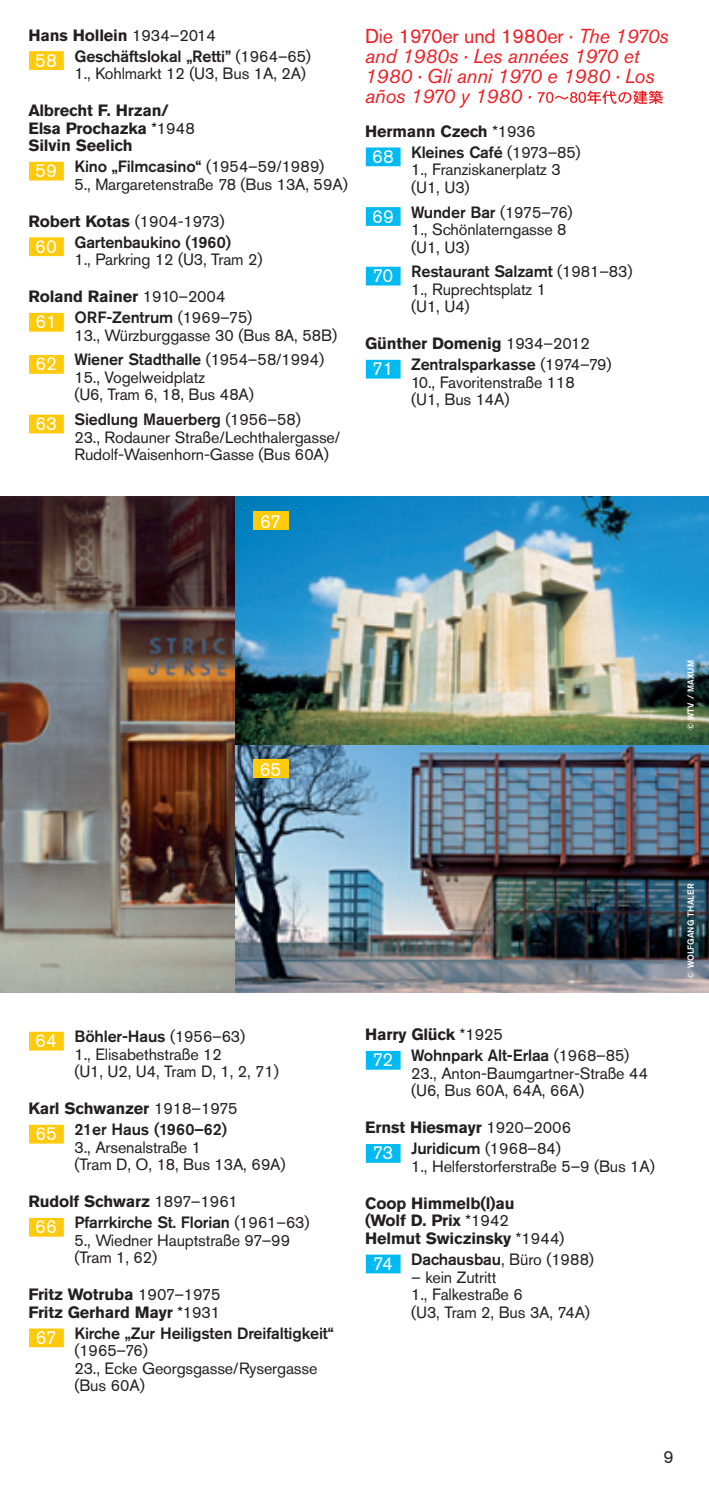
<style>
.page{position:relative;width:709px;height:1489px;background:#fff}
.page>*{position:absolute;margin:0;border:0;box-sizing:border-box;transform-origin:0 0}
.t1{font:italic 20px/20px "Akzidenz Grotesk Pro";letter-spacing:-.01em;color:#ee1d23}
.t2{font:18.75px "Akzidenz Grotesk Pro";color:#fff}
.t3{font:17.5px "Akzidenz Grotesk Pro";color:#231f20}
.t4{font:16.25px/17.5px "Akzidenz Grotesk Pro";letter-spacing:-.01em;color:#231f20}
.t5{font:500 16.25px/21px "Akzidenz Grotesk Pro";letter-spacing:-.01em;color:#231f20}
.t6{font:700 16.25px/17.5px "Akzidenz Grotesk Pro";letter-spacing:-.01em;color:#231f20}
.t7{font:500 8.75px "Akzidenz Grotesk Pro";letter-spacing:.01em;color:#fff}
.t8{font:500 8.75px "Akzidenz Grotesk Pro";letter-spacing:.03em;color:#fff}
.s1{font-weight:700}
.s2{font-weight:400}
.s3{font-weight:400;font-size:18.75px;color:#fff}
.s4{font-size:18.75px;color:#fff}
.s5{font-weight:500}
.s6{font-style:normal}
</style>
<div class="page">
<img style="left:235px;top:744px;width:474px;height:248px">
<div style="left:253px;top:759px;width:35px;height:19px;background:#feca0a"></div>
<img style="left:235px;top:496px;width:474px;height:248px">
<div style="left:29px;top:51px;width:35px;height:19px;background:#feca0a"></div>
<div style="left:29px;top:162px;width:35px;height:18px;background:#feca0a"></div>
<div style="left:29px;top:237px;width:35px;height:19px;background:#feca0a"></div>
<div style="left:29px;top:313px;width:35px;height:18px;background:#feca0a"></div>
<div style="left:29px;top:355px;width:35px;height:19px;background:#feca0a"></div>
<div style="left:29px;top:414px;width:35px;height:19px;background:#feca0a"></div>
<div style="left:366px;top:147px;width:34px;height:19px;background:#00baf1"></div>
<div style="left:366px;top:207px;width:34px;height:19px;background:#00baf1"></div>
<div style="left:366px;top:267px;width:34px;height:18px;background:#00baf1"></div>
<div style="left:366px;top:360px;width:34px;height:18px;background:#00baf1"></div>
<img style="left:537px;top:90px;width:126px;height:14px">
<div style="left:366px;top:1050px;width:34px;height:19px;background:#00baf1"></div>
<div style="left:366px;top:1143px;width:34px;height:19px;background:#00baf1"></div>
<div style="left:366px;top:1254px;width:34px;height:19px;background:#00baf1"></div>
<div style="left:29px;top:1031px;width:35px;height:19px;background:#feca0a"></div>
<div style="left:29px;top:1124px;width:35px;height:19px;background:#feca0a"></div>
<div style="left:29px;top:1217px;width:35px;height:19px;background:#feca0a"></div>
<div style="left:29px;top:1328px;width:35px;height:19px;background:#feca0a"></div>
<img style="left:0;top:496px;width:235px;height:496px">
<div style="left:253px;top:511px;width:35px;height:19px;background:#feca0a"></div>
<p class="t5" style="left:35px;top:24px;width:277px;text-indent:-7px"><span class="s1">Hans Hollein</span> <span class="s2">1934–2014<br></span><span class="s3">58</span> Geschäftslokal „Retti” <span class="s2">(1964–65)</span></p>
<p class="t4" style="left:74px;top:65px;width:233px">1., Kohlmarkt 12 (U3, Bus 1A, 2A)</p>
<p class="t6" style="left:28px;top:101px;width:168px">Albrecht F. Hrzan/<br>Elsa Prochazka <span class="s2">*1948<br></span>Silvin Seelich</p>
<p class="t4" style="left:74px;top:158px;width:275px;text-indent:-39px"><span class="s4">59</span> <span class="s5">Kino „Filmcasino“</span> (1954–59/1989)<br>5., Margaretenstraße 78 (Bus 13A, 59A)</p>
<p class="t5" style="left:28px;top:210px;width:204px;text-align:center"><span class="s1">Robert Kotas</span> <span class="s2">(1904-1973)<br></span><span class="s3">60</span> Gartenbaukino (1960)</p>
<p class="t4" style="left:74px;top:251px;width:190px">1., Parkring 12 (U3, Tram 2)</p>
<p class="t4" style="left:35px;top:286px;width:218px;line-height:21px;text-indent:-7px"><span class="s1">Roland Rainer</span> 1910–2004<br><span class="s4">61</span> <span class="s5">ORF-Zentrum</span> (1969–75)</p>
<p class="t4" style="left:35px;top:323px;width:303px;line-height:24.5px;text-indent:39px">13., Würzburggasse 30 (Bus 8A, 58B)<br><span class="s4">62</span> <span class="s5">Wiener Stadthalle</span> (1954–58/1994)</p>
<p class="t4" style="left:74px;top:368px;width:181px">15., Vogelweidplatz<br>(U6, Tram 6, 18, Bus 48A)</p>
<p class="t4" style="left:74px;top:410px;width:267px;text-indent:-39px"><span class="s4">63</span> <span class="s5">Siedlung Mauerberg</span> (1956–58)<br>23., Rodauner Straße/Lechthalergasse/<br>Rudolf-Waisenhorn-Gasse (Bus 60A)</p>
<p class="t1" style="left:365px;top:26px;width:305px"><span class="s6">Die 1970er und 1980er ·</span> The 1970s and 1980s · Les années 1970 et<br>1980 · Gli anni 1970 e 1980 · Los años 1970 y 1980 ·</p>
<p class="t4" style="left:372px;top:121px;width:210px;line-height:21px;text-indent:-7px"><span class="s1">Hermann Czech</span> *1936<br><span class="s4">68</span> <span class="s5">Kleines Café</span> (1973–85)</p>
<p class="t4" style="left:411px;top:161px;width:151px">1., Franziskanerplatz 3 (U1, U3)</p>
<p class="t4" style="left:411px;top:203px;width:163px;text-indent:-39px"><span class="s4">69</span> <span class="s5">Wunder Bar</span> (1975–76)<br>1., Schönlaterngasse 8 (U1, U3)</p>
<p class="t4" style="left:411px;top:263px;width:223px;text-indent:-39px"><span class="s4">70</span> <span class="s5">Restaurant Salzamt</span> (1981–83)<br>1., Ruprechtsplatz 1<br>(U1, U4)</p>
<p class="t4" style="left:372px;top:333px;width:241px;line-height:21px;text-indent:-7px"><span class="s1">Günther Domenig</span> 1934–2012<br><span class="s4">71</span> <span class="s5">Zentralsparkasse</span> (1974–79)</p>
<p class="t4" style="left:411px;top:373px;width:165px">10., Favoritenstraße 118 (U1, Bus 14A)</p>
<p class="t2" style="left:260px;top:509px;width:22px">67</p>
<p class="t2" style="left:260px;top:757px;width:23px">65</p>
<p class="t8" style="left:685px;top:730px;width:72px;rotate:-90deg">© WTV / MAXUM</p>
<p class="t4" style="left:74px;top:1027px;width:206px;text-indent:-39px"><span class="s4">64</span> <span class="s5">Böhler-Haus</span> (1956–63)<br>1., Elisabethstraße 12<br>(U1, U2, U4, Tram D, 1, 2, 71)</p>
<p class="t5" style="left:28px;top:1097px;width:211px;text-align:center"><span class="s1">Karl Schwanzer</span> <span class="s2">1918–1975<br></span><span class="s3">65</span> 21er Haus (1960–62)</p>
<p class="t4" style="left:74px;top:1138px;width:213px">3., Arsenalstraße 1<br>(Tram D, O, 18, Bus 13A, 69A)</p>
<p class="t5" style="left:35px;top:1190px;width:276px;text-indent:-7px"><span class="s1">Rudolf Schwarz</span> <span class="s2">1897–1961<br></span><span class="s3">66</span> Pfarrkirche St. Florian <span class="s2">(1961–63)</span></p>
<p class="t4" style="left:74px;top:1231px;width:217px">5., Wiedner Hauptstraße 97–99 (Tram 1, 62)</p>
<p class="t6" style="left:28px;top:1285px;width:194px">Fritz Wotruba <span class="s2">1907–1975<br></span>Fritz Gerhard Mayr <span class="s2">*1931</span></p>
<p class="t4" style="left:74px;top:1324px;width:261px;text-indent:-39px"><span class="s4">67</span> <span class="s5">Kirche „Zur Heiligsten Dreifaltigkeit“ </span>(1965–76)<br>23., Ecke Georgsgasse/Rysergasse (Bus 60A)</p>
<p class="t5" style="left:372px;top:1023px;width:258px;text-indent:-7px"><span class="s1">Harry Glück</span> <span class="s2">*1925<br></span><span class="s3">72</span> Wohnpark Alt-Erlaa <span class="s2">(1968–85)</span></p>
<p class="t4" style="left:411px;top:1064px;width:238px">23., Anton-Baumgartner-Straße 44 (U6, Bus 60A, 64A, 66A)</p>
<p class="t4" style="left:365px;top:1117px;width:207px;line-height:21px;text-align:center"><span class="s1">Ernst Hiesmayr</span> 1920–2006<br><span class="s4">73</span> <span class="s5">Juridicum</span> (1968–84)</p>
<p class="t4" style="left:411px;top:1157px;width:245px">1., Helferstorferstraße 5–9 (Bus 1A)</p>
<p class="t6" style="left:365px;top:1194px;width:201px">Coop Himmelb(l)au<br>(Wolf D. Prix <span class="s2">*1942<br></span>Helmut Swiczinsky <span class="s2">*1944)</span></p>
<p class="t4" style="left:373px;top:1250px;width:222px"><span class="s4">74</span> <span class="s5">Dachausbau</span>, Büro (1988)</p>
<p class="t4" style="left:411px;top:1267px;width:180px">– kein Zutritt<br>1., Falkestraße 6<br>(U3, Tram 2, Bus 3A, 74A)</p>
<p class="t7" style="left:685px;top:978px;width:96px;rotate:-90deg">© WOLFGANG THALER</p>
<p class="t3" style="left:663px;top:1444px;width:12px">9</p>
</div>
